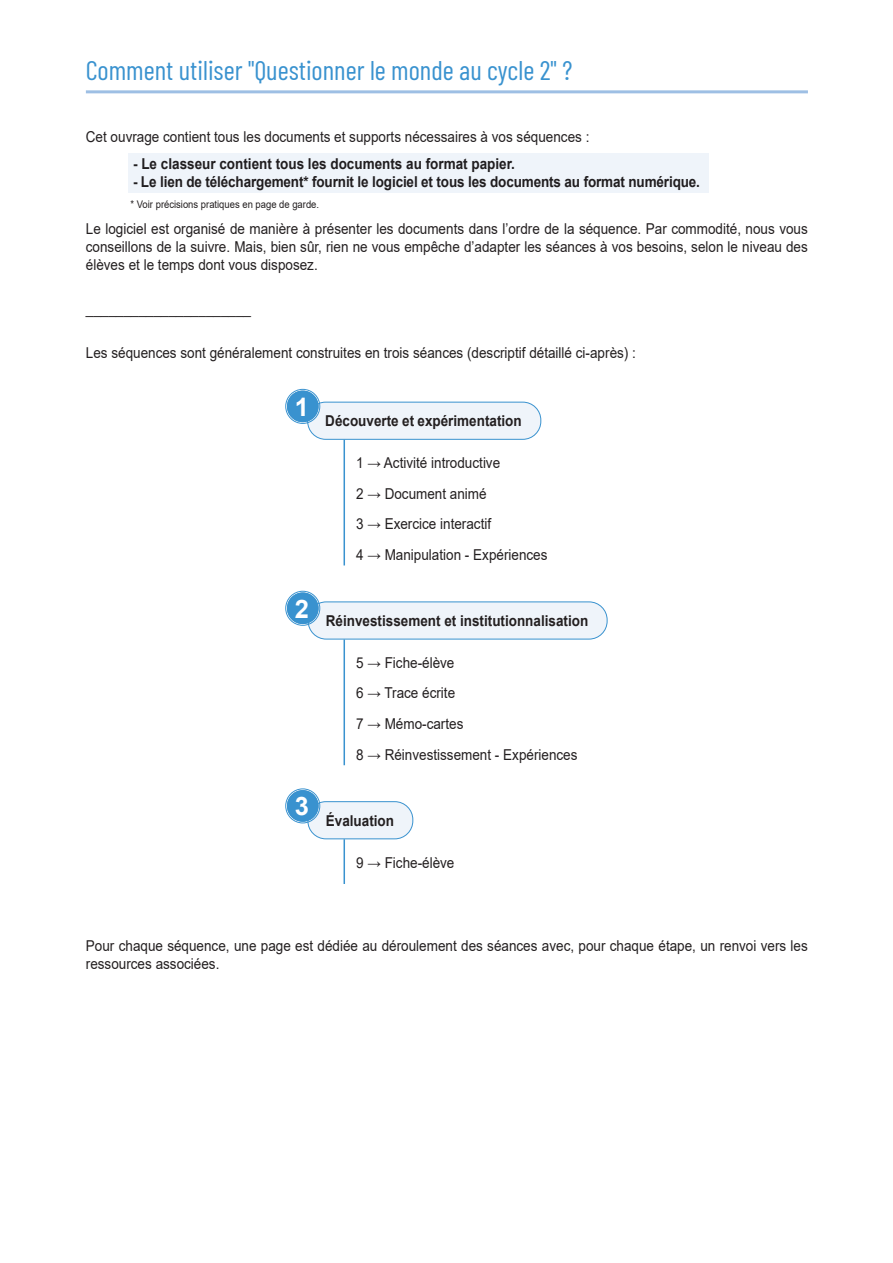
<style>
.page{position:relative;width:893px;height:1263px;background:#fff}
.page>*{position:absolute;margin:0;border:0;box-sizing:border-box;transform-origin:0 0}
.t1{font:27px "Barlow Condensed";color:#3992cf}
.t2{font:700 25.5px "Arial";color:#fff}
.t3{font:15px/30.8px "Arial";color:#231f20;scale:.9 1}
.t4{font:700 15px "Arial";color:#231f20;scale:.9 1}
.t5{font:10.5px "Arial";color:#231f20;scale:.9 1}
</style>
<div class="page">
<div style="left:128px;top:153px;width:580px;height:39px;background:#eff4fa"></div>
<div style="left:308px;top:402px;width:233px;height:37px;background:#eff4fa;border-radius:18px"></div>
<div style="left:307px;top:402px;width:234px;height:38px;border:1px solid #3992cf;border-radius:18px"></div>
<div style="left:287px;top:391px;width:32px;height:31px;background:#3992cf;border-radius:50%"></div>
<div style="left:285px;top:389px;width:35px;height:35px;border:1px solid #3992cf;border-radius:50%"></div>
<div style="left:287px;top:391px;width:32px;height:31px;border:2px solid #3992cf;border-radius:50%"></div>
<hr style="left:343px;top:440px;width:2px;height:125px;background:#3992cf">
<div style="left:308px;top:602px;width:299px;height:37px;background:#eff4fa;border-radius:18px"></div>
<div style="left:308px;top:601px;width:299px;height:38px;border:1px solid #3992cf;border-radius:18px"></div>
<div style="left:287px;top:592px;width:32px;height:32px;background:#3992cf;border-radius:50%"></div>
<div style="left:285px;top:591px;width:35px;height:34px;border:1px solid #3992cf;border-radius:50%"></div>
<div style="left:287px;top:592px;width:32px;height:32px;border:2px solid #3992cf;border-radius:50%"></div>
<hr style="left:343px;top:639px;width:2px;height:126px;background:#3992cf">
<div style="left:308px;top:802px;width:105px;height:37px;background:#eff4fa;border-radius:18px"></div>
<div style="left:307px;top:801px;width:106px;height:38px;border:1px solid #3992cf;border-radius:18px"></div>
<div style="left:287px;top:790px;width:32px;height:32px;background:#3992cf;border-radius:50%"></div>
<div style="left:285px;top:789px;width:35px;height:34px;border:1px solid #3992cf;border-radius:50%"></div>
<div style="left:287px;top:790px;width:32px;height:32px;border:2px solid #3992cf;border-radius:50%"></div>
<hr style="left:343px;top:839px;width:2px;height:45px;background:#3992cf">
<hr style="left:86px;top:90px;width:722px;height:3px;background:#9ebfe4">
<h1 class="t1" style="left:86px;top:51px;width:488px">Comment utiliser "Questionner le monde au cycle 2" ?</h1>
<p class="t3" style="left:86px;top:121px;width:561px">Cet ouvrage contient tous les documents et supports nécessaires à vos séquences :</p>
<p class="t4" style="left:133px;top:153px;width:426px">- Le classeur contient tous les documents au format papier.</p>
<p class="t4" style="left:133px;top:171px;width:632px">- Le lien de téléchargement* fournit le logiciel et tous les documents au format numérique.</p>
<p class="t5" style="left:131px;top:197px;width:211px">* Voir précisions pratiques en page de garde.</p>
<p class="t3" style="left:86px;top:220px;width:804px;line-height:18px;text-align:justify">Le logiciel est organisé de manière à présenter les documents dans l’ordre de la séquence. Par commodité, nous vous conseillons de la suivre. Mais, bien sûr, rien ne vous empêche d’adapter les séances à vos besoins, selon le niveau des élèves et le temps dont vous disposez.</p>
<p class="t3" style="left:86px;top:293px;width:185px">______________________</p>
<p class="t3" style="left:86px;top:337px;width:613px">Les séquences sont généralement construites en trois séances (descriptif détaillé ci-après) :</p>
<h2 class="t2" style="left:295px;top:389px;width:16px">1</h2>
<h2 class="t2" style="left:295px;top:591px;width:16px">2</h2>
<h2 class="t2" style="left:295px;top:788px;width:16px">3</h2>
<p class="t4" style="left:325px;top:410px;width:220px">Découverte et expérimentation</p>
<p class="t3" style="left:356px;top:447px;width:214px">1 → Activité introductive<br>2 → Document animé<br>3 → Exercice interactif<br>4 → Manipulation - Expériences</p>
<p class="t4" style="left:326px;top:610px;width:293px">Réinvestissement et institutionnalisation</p>
<p class="t3" style="left:356px;top:647px;width:247px">5 → Fiche-élève<br>6 → Trace écrite<br>7 → Mémo-cartes<br>8 → Réinvestissement - Expériences</p>
<p class="t4" style="left:326px;top:810px;width:77px">Évaluation</p>
<p class="t3" style="left:356px;top:847px;width:111px">9 → Fiche-élève</p>
<p class="t3" style="left:86px;top:936px;width:804px;line-height:18px">Pour chaque séquence, une page est dédiée au déroulement des séances avec, pour chaque étape, un renvoi vers les ressources associées.</p>
</div>
